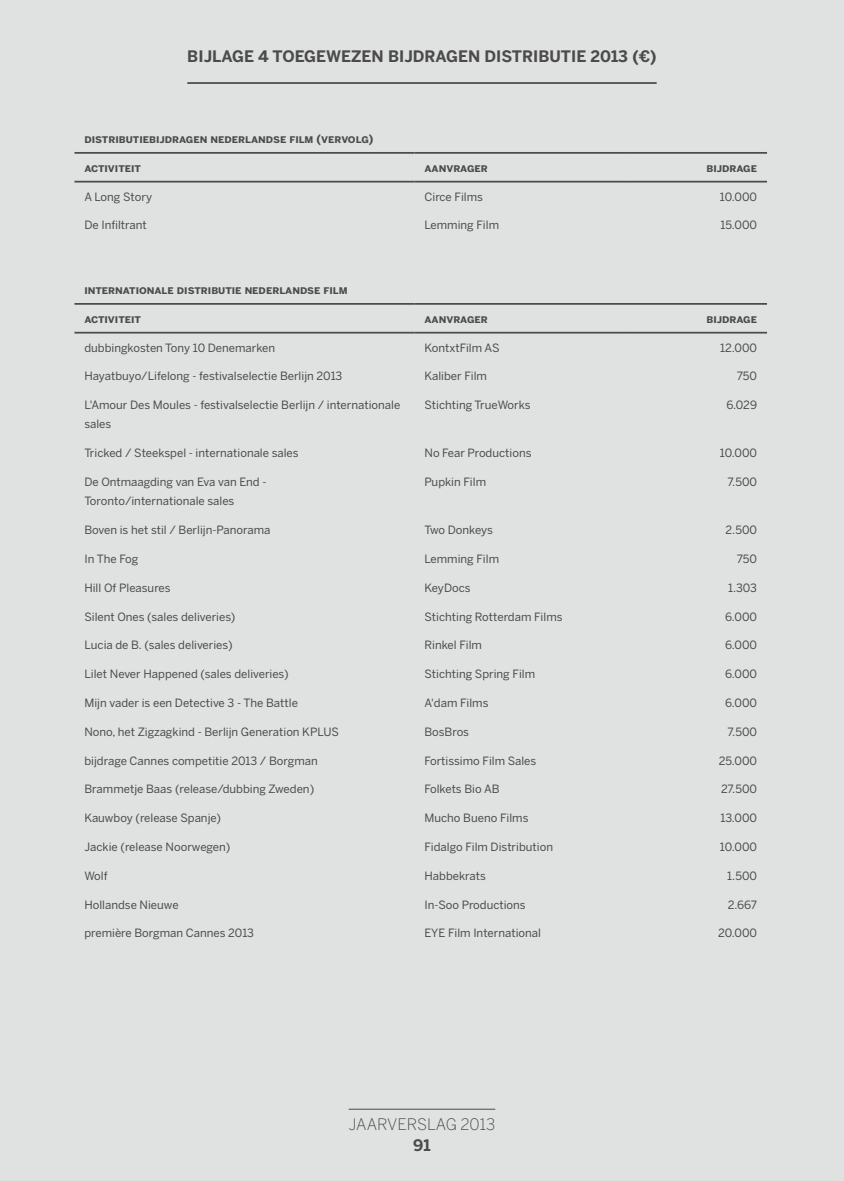
<style>
.page{position:relative;width:844px;height:1181px;background:#fff}
.page>*{position:absolute;margin:0;border:0;box-sizing:border-box;transform-origin:0 0}
.t1{font:700 15.75px "Benton Sans";color:#4b4b4a}
.t2{font:300 15.75px "Benton Sans";color:#4b4b4a}
.Alineastijl_1{font:11.38px/19.2px "Benton Sans";color:#4b4b4a}
.t3{font:11.38px "Benton Sans Bold SC";color:#4b4b4a}
</style>
<div class="page">
<div style="left:0;top:0;width:843px;height:1181px;background:#e0e1e1"></div>
<hr style="left:348px;top:1108px;width:147px;height:1px;background:#4b4b4a">
<hr style="left:74px;top:152px;width:340px;height:2px;background:#4b4b4a">
<hr style="left:414px;top:152px;width:214px;height:2px;background:#4b4b4a">
<hr style="left:628px;top:152px;width:138px;height:2px;background:#4b4b4a">
<hr style="left:74px;top:181px;width:340px;height:1px;background:#4b4b4a">
<hr style="left:414px;top:181px;width:214px;height:1px;background:#4b4b4a">
<hr style="left:628px;top:181px;width:138px;height:1px;background:#4b4b4a">
<hr style="left:74px;top:332px;width:340px;height:1px;background:#4b4b4a">
<hr style="left:414px;top:332px;width:214px;height:1px;background:#4b4b4a">
<hr style="left:628px;top:332px;width:138px;height:1px;background:#4b4b4a">
<hr style="left:74px;top:303px;width:340px;height:2px;background:#4b4b4a">
<hr style="left:414px;top:303px;width:214px;height:2px;background:#4b4b4a">
<hr style="left:628px;top:303px;width:138px;height:2px;background:#4b4b4a">
<hr style="left:187px;top:82px;width:469px;height:2px;background:#4b4b4a">
<p class="t1" style="left:187px;top:47px;width:470px">BIJLAGE 4 TOEGEWEZEN BIJDRAGEN DISTRIBUTIE 2013 (€)</p>
<p class="t3" style="left:84px;top:132px;width:290px">DISTRIBUTIEBIJDRAGEN NEDERLANDSE FILM (VERVOLG)</p>
<p class="t3" style="left:84px;top:161px;width:58px">ACTIVITEIT</p>
<p class="t3" style="left:424px;top:161px;width:65px">AANVRAGER</p>
<p class="t3" style="left:706px;top:161px;width:52px">BIJDRAGE</p>
<p class="Alineastijl_1" style="left:84px;top:187px;width:69px">A Long Story</p>
<p class="Alineastijl_1" style="left:424px;top:187px;width:60px">Circe Films</p>
<p class="Alineastijl_1" style="left:719px;top:187px;width:39px">10.000</p>
<p class="Alineastijl_1" style="left:84px;top:215px;width:64px">De Infiltrant</p>
<p class="Alineastijl_1" style="left:424px;top:215px;width:76px">Lemming Film</p>
<p class="Alineastijl_1" style="left:720px;top:215px;width:38px">15.000</p>
<p class="t3" style="left:84px;top:283px;width:265px">INTERNATIONALE DISTRIBUTIE NEDERLANDSE FILM</p>
<p class="t3" style="left:84px;top:312px;width:58px">ACTIVITEIT</p>
<p class="t3" style="left:424px;top:312px;width:65px">AANVRAGER</p>
<p class="t3" style="left:706px;top:312px;width:52px">BIJDRAGE</p>
<p class="Alineastijl_1" style="left:84px;top:338px;width:192px">dubbingkosten Tony 10 Denemarken</p>
<p class="Alineastijl_1" style="left:424px;top:338px;width:77px">KontxtFilm AS</p>
<p class="Alineastijl_1" style="left:720px;top:338px;width:38px">12.000</p>
<p class="Alineastijl_1" style="left:84px;top:366px;width:259px">Hayatbuyo/Lifelong - festivalselectie Berlijn 2013</p>
<p class="Alineastijl_1" style="left:424px;top:366px;width:64px">Kaliber Film</p>
<p class="Alineastijl_1" style="left:736px;top:366px;width:22px">750</p>
<p class="Alineastijl_1" style="left:84px;top:395px;width:317px">L'Amour Des Moules - festivalselectie Berlijn / internationale sales</p>
<p class="Alineastijl_1" style="left:424px;top:395px;width:107px">Stichting TrueWorks</p>
<p class="Alineastijl_1" style="left:726px;top:395px;width:32px">6.029</p>
<p class="Alineastijl_1" style="left:84px;top:443px;width:216px">Tricked / Steekspel - internationale sales</p>
<p class="Alineastijl_1" style="left:424px;top:443px;width:109px">No Fear Productions</p>
<p class="Alineastijl_1" style="left:719px;top:443px;width:39px">10.000</p>
<p class="Alineastijl_1" style="left:84px;top:472px;width:183px">De Ontmaagding van Eva van End -</p>
<p class="Alineastijl_1" style="left:84px;top:491px;width:151px">Toronto/internationale sales</p>
<p class="Alineastijl_1" style="left:424px;top:472px;width:63px">Pupkin Film</p>
<p class="Alineastijl_1" style="left:727px;top:472px;width:31px">7.500</p>
<p class="Alineastijl_1" style="left:84px;top:520px;width:187px">Boven is het stil / Berlijn-Panorama</p>
<p class="Alineastijl_1" style="left:424px;top:520px;width:70px">Two Donkeys</p>
<p class="Alineastijl_1" style="left:725px;top:520px;width:33px">2.500</p>
<p class="Alineastijl_1" style="left:84px;top:549px;width:55px">In The Fog</p>
<p class="Alineastijl_1" style="left:424px;top:549px;width:76px">Lemming Film</p>
<p class="Alineastijl_1" style="left:736px;top:549px;width:22px">750</p>
<p class="Alineastijl_1" style="left:84px;top:578px;width:88px">Hill Of Pleasures</p>
<p class="Alineastijl_1" style="left:424px;top:578px;width:48px">KeyDocs</p>
<p class="Alineastijl_1" style="left:728px;top:578px;width:30px">1.303</p>
<p class="Alineastijl_1" style="left:84px;top:606px;width:152px">Silent Ones (sales deliveries)</p>
<p class="Alineastijl_1" style="left:424px;top:606px;width:140px">Stichting Rotterdam Films</p>
<p class="Alineastijl_1" style="left:725px;top:606px;width:33px">6.000</p>
<p class="Alineastijl_1" style="left:84px;top:635px;width:150px">Lucia de B. (sales deliveries)</p>
<p class="Alineastijl_1" style="left:424px;top:635px;width:59px">Rinkel Film</p>
<p class="Alineastijl_1" style="left:725px;top:635px;width:33px">6.000</p>
<p class="Alineastijl_1" style="left:84px;top:664px;width:206px">Lilet Never Happened (sales deliveries)</p>
<p class="Alineastijl_1" style="left:424px;top:664px;width:112px">Stichting Spring Film</p>
<p class="Alineastijl_1" style="left:725px;top:664px;width:33px">6.000</p>
<p class="Alineastijl_1" style="left:84px;top:693px;width:215px">Mijn vader is een Detective 3 - The Battle</p>
<p class="Alineastijl_1" style="left:424px;top:693px;width:66px">A'dam Films</p>
<p class="Alineastijl_1" style="left:725px;top:693px;width:33px">6.000</p>
<p class="Alineastijl_1" style="left:84px;top:722px;width:256px">Nono, het Zigzagkind - Berlijn Generation KPLUS</p>
<p class="Alineastijl_1" style="left:424px;top:722px;width:46px">BosBros</p>
<p class="Alineastijl_1" style="left:727px;top:722px;width:31px">7.500</p>
<p class="Alineastijl_1" style="left:84px;top:750px;width:235px">bijdrage Cannes competitie 2013 / Borgman</p>
<p class="Alineastijl_1" style="left:424px;top:750px;width:113px">Fortissimo Film Sales</p>
<p class="Alineastijl_1" style="left:718px;top:750px;width:40px">25.000</p>
<p class="Alineastijl_1" style="left:84px;top:779px;width:231px">Brammetje Baas (release/dubbing Zweden)</p>
<p class="Alineastijl_1" style="left:424px;top:779px;width:77px">Folkets Bio AB</p>
<p class="Alineastijl_1" style="left:720px;top:779px;width:38px">27.500</p>
<p class="Alineastijl_1" style="left:84px;top:808px;width:138px">Kauwboy (release Spanje)</p>
<p class="Alineastijl_1" style="left:424px;top:808px;width:105px">Mucho Bueno Films</p>
<p class="Alineastijl_1" style="left:720px;top:808px;width:38px">13.000</p>
<p class="Alineastijl_1" style="left:84px;top:837px;width:147px">Jackie (release Noorwegen)</p>
<p class="Alineastijl_1" style="left:424px;top:837px;width:130px">Fidalgo Film Distribution</p>
<p class="Alineastijl_1" style="left:719px;top:837px;width:39px">10.000</p>
<p class="Alineastijl_1" style="left:84px;top:866px;width:25px">Wolf</p>
<p class="Alineastijl_1" style="left:424px;top:866px;width:63px">Habbekrats</p>
<p class="Alineastijl_1" style="left:727px;top:866px;width:31px">1.500</p>
<p class="Alineastijl_1" style="left:84px;top:894px;width:96px">Hollandse Nieuwe</p>
<p class="Alineastijl_1" style="left:424px;top:894px;width:103px">In-Soo Productions</p>
<p class="Alineastijl_1" style="left:727px;top:894px;width:31px">2.667</p>
<p class="Alineastijl_1" style="left:84px;top:923px;width:171px">première Borgman Cannes 2013</p>
<p class="Alineastijl_1" style="left:424px;top:923px;width:118px">EYE Film International</p>
<p class="Alineastijl_1" style="left:718px;top:923px;width:40px">20.000</p>
<h1 class="t2" style="left:348px;top:1115px;width:148px">JAARVERSLAG 2013</h1>
<h1 class="t1" style="left:413px;top:1136px;width:19px">91</h1>
</div>
